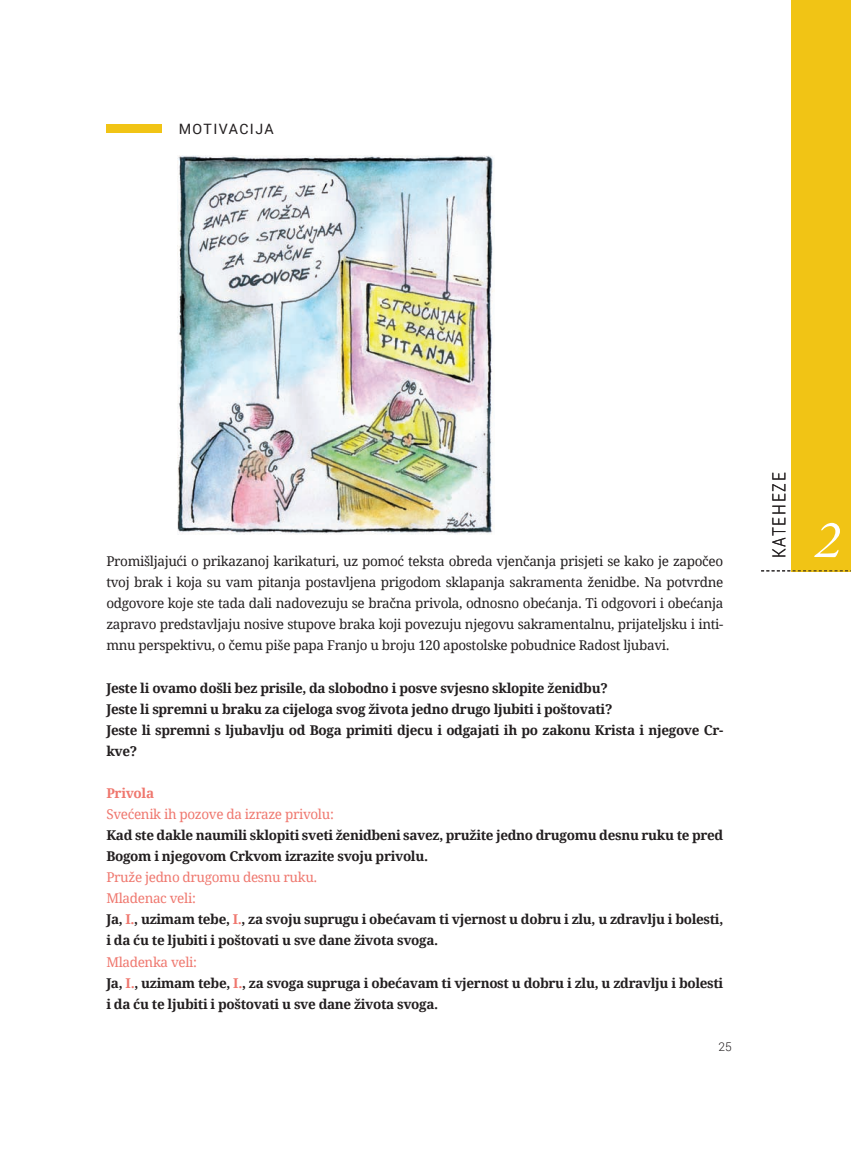
<style>
.page{position:relative;width:851px;height:1149px;background:#fff}
.page>*{position:absolute;margin:0;border:0;box-sizing:border-box;transform-origin:0 0}
.t1{font:italic 54px "Garamond Premr Pro";color:#fff}
.t2{font:300 18px "Roboto Condensed";letter-spacing:.1em;color:#231f20}
.t3{font:14.25px "Roboto";letter-spacing:.1em;color:#231f20}
.t4{font:700 13.5px/21px "Droid Serif";letter-spacing:-.025em;color:#231f20}
.t5{font:13.5px/21px "Droid Serif";letter-spacing:-.025em;color:#231f20;text-align:justify}
.t6{font:13.5px "Droid Serif";letter-spacing:-.025em;color:#ef776e}
.t7{font:700 13.5px "Droid Serif";letter-spacing:-.025em;color:#ef776e}
.t8{font:300 12px "Roboto";color:#231f20}
.s1{font-weight:400;color:#ef776e}
.s2{color:#ef776e}
</style>
<div class="page">
<img style="left:177px;top:155px;width:316px;height:379px">
<div style="left:106px;top:124px;width:56px;height:9px;background:#f1c415"></div>
<div style="left:791px;top:0;width:59px;height:571px;background:#f1c415"></div>
<svg style="left:761px;top:570px;width:87px;height:1px"></svg>
<p class="t3" style="left:179px;top:119px;width:96px">MOTIVACIJA</p>
<p class="t5" style="left:106px;top:550px;width:618px">Promišljajući o prikazanoj karikaturi, uz pomoć teksta obreda vjenčanja prisjeti se kako je započeo tvoj brak i koja su vam pitanja postavljena prigodom sklapanja sakramenta ženidbe. Na potvrdne odgovore koje ste tada dali nadovezuju se bračna privola, odnosno obećanja. Ti odgovori i obećanja zapravo predstavljaju nosive stupove braka koji povezuju njegovu sakramentalnu, prijateljsku i inti&shy;mnu perspektivu, o čemu piše papa Franjo u broju 120 apostolske pobudnice Radost ljubavi.</p>
<p class="t4" style="left:106px;top:676px;width:618px">Jeste li ovamo došli bez prisile, da slobodno i posve svjesno sklopite ženidbu?<br>Jeste li spremni u braku za cijeloga svog života jedno drugo ljubiti i poštovati?<br>Jeste li spremni s ljubavlju od Boga primiti djecu i odgajati ih po zakonu Krista i njegove Cr&shy;kve?</p>
<p class="t7" style="left:106px;top:783px;width:49px">Privola</p>
<p class="t6" style="left:106px;top:804px;width:229px">Svećenik ih pozove da izraze privolu:</p>
<p class="t4" style="left:106px;top:824px;width:618px">Kad ste dakle naumili sklopiti sveti ženidbeni savez, pružite jedno drugomu desnu ruku te pred<br>Bogom i njegovom Crkvom izrazite svoju privolu.</p>
<p class="t4" style="left:106px;top:866px;width:618px"><span class="s1">Pruže jedno drugomu desnu ruku.<br>Mladenac veli:<br></span>Ja, <span class="s2">I.</span>, uzimam tebe, <span class="s2">I.</span>, za svoju suprugu i obećavam ti vjernost u dobru i zlu, u zdravlju i bolesti, i da ću te ljubiti i poštovati u sve dane života svoga.</p>
<p class="t4" style="left:106px;top:950px;width:618px"><span class="s1">Mladenka veli:<br></span>Ja, <span class="s2">I.</span>, uzimam tebe, <span class="s2">I.</span>, za svoga supruga i obećavam ti vjernost u dobru i zlu, u zdravlju i bolesti i da ću te ljubiti i poštovati u sve dane života svoga.</p>
<p class="t8" style="left:718px;top:1038px;width:15px">25</p>
<h2 class="t2" style="left:766px;top:558px;width:87px;rotate:-90deg">KATEHEZE</h2>
<h1 class="t1" style="left:814px;top:505px;width:28px">2</h1>
</div>
